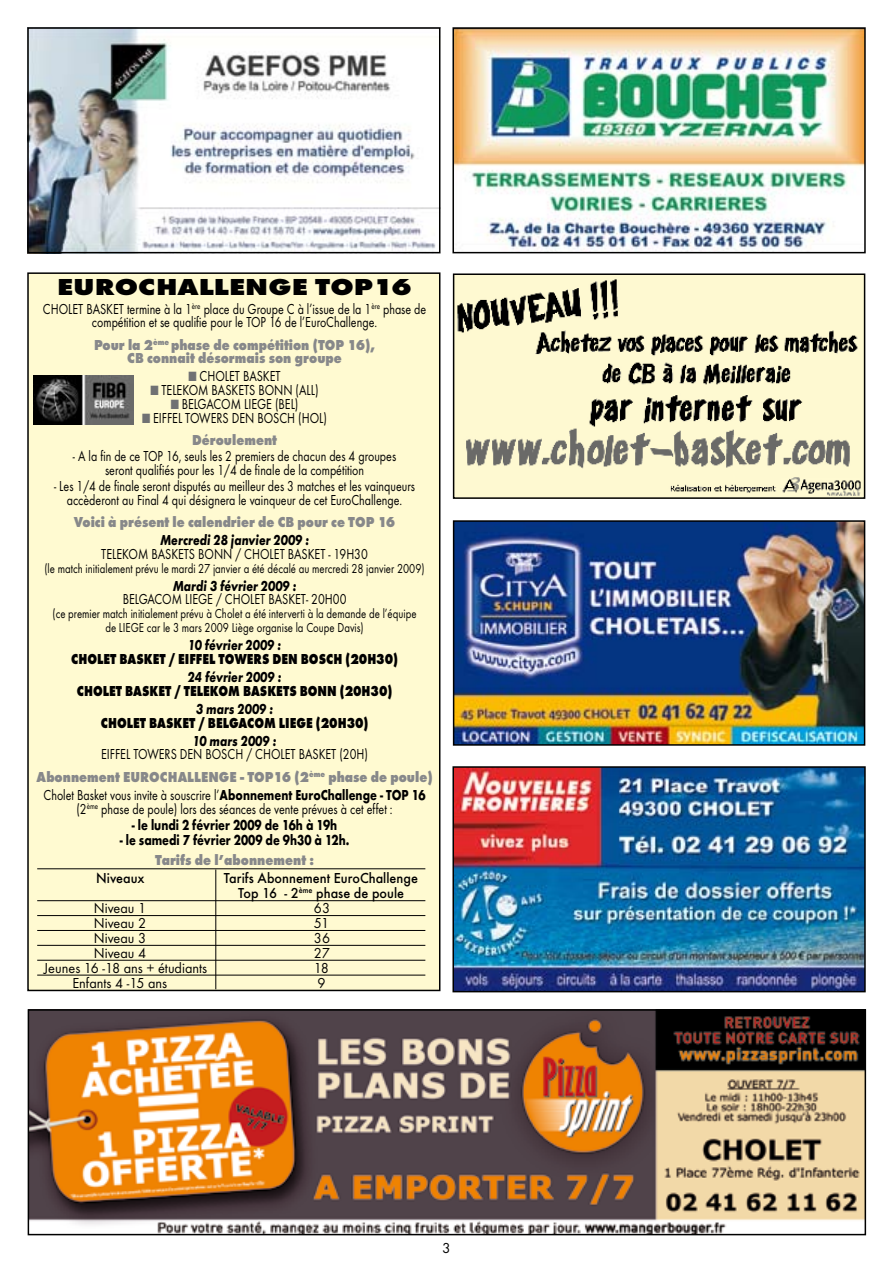
<style>
.page{position:relative;width:893px;height:1263px;background:#fff}
.page>*{position:absolute;margin:0;border:0;box-sizing:border-box;transform-origin:0 0}
.t1{font:800 24px "Futura T";color:#000;scale:1.2 1}
.t2{font:15px/13.8px "Futura T";color:#000;text-align:center;scale:.8 1}
.t3{font:800 15px/13.8px "Futura T";color:#87888a;text-align:center;scale:.87 1}
.t4{font:800 15px "Futura T";color:#000;scale:.8 1}
.t5{font:italic 700 15px "Futura T";color:#000;scale:.8 1}
.t6{font:15px "Futura T";color:#000;scale:.95 1}
.t7{font:700 15px "Futura T";color:#000;scale:.8 1}
.t8{font:500 15px/15px "Futura T";color:#000;text-align:center;scale:.95 1}
.t9{font:15px "Futura T";color:#000}
.t10{font:13.5px/13.8px "Futura T";color:#000;text-align:center;scale:.8 1}
.s1{color:#707173}
.s2{font-weight:800;color:#87888a}
.s3{font-weight:400;color:#000}
.s4{font-weight:700}
</style>
<div class="page">
<img style="left:455px;top:769px;width:408px;height:220px">
<div style="left:452px;top:766px;width:414px;height:226px;border:2px solid #000"></div>
<img style="left:456px;top:276px;width:406px;height:220px">
<div style="left:453px;top:273px;width:412px;height:226px;border:2px solid #000"></div>
<img style="left:455px;top:30px;width:408px;height:220px">
<div style="left:452px;top:27px;width:414px;height:226px;border:2px solid #000"></div>
<img style="left:30px;top:30px;width:407px;height:220px">
<div style="left:27px;top:27px;width:413px;height:226px;border:2px solid #000"></div>
<img style="left:456px;top:523px;width:406px;height:220px">
<div style="left:453px;top:520px;width:412px;height:226px;border:2px solid #000"></div>
<div style="left:27px;top:272px;width:413px;height:719px;background:#fffad1;border:2px solid #000"></div>
<img style="left:31px;top:1012px;width:832px;height:220px">
<div style="left:28px;top:1009px;width:838px;height:226px;border:2px solid #000"></div>
<hr style="left:37px;top:900px;width:388px;height:1px;background:#000">
<hr style="left:37px;top:868px;width:388px;height:1px;background:#000">
<hr style="left:37px;top:915px;width:388px;height:1px;background:#000">
<hr style="left:37px;top:930px;width:388px;height:1px;background:#000">
<hr style="left:37px;top:945px;width:388px;height:1px;background:#000">
<hr style="left:37px;top:960px;width:388px;height:1px;background:#000">
<hr style="left:37px;top:975px;width:388px;height:1px;background:#000">
<hr style="left:216px;top:869px;width:1px;height:120px;background:#000">
<img style="left:34px;top:376px;width:99px;height:48px">
<h1 class="t1" style="left:57px;top:273px;width:297px">EUROCHALLENGE TOP16</h1>
<p class="t2" style="left:43px;top:301px;width:481px">CHOLET BASKET termine à la 1<sup>ère</sup> place du Groupe C à l’issue de la 1<sup>ère</sup> phase de compétition et se qualifie pour le TOP 16 de l’EuroChallenge.</p>
<p class="t3" style="left:94px;top:338px;width:325px">Pour la 2<sup>ème</sup> phase de compétition (TOP 16),<br>CB connait désormais son groupe</p>
<p class="t2" style="left:188px;top:369px;width:117px"><span class="s1">■</span> CHOLET BASKET</p>
<p class="t2" style="left:150px;top:383px;width:212px"><span class="s1">■</span> TELEKOM BASKETS BONN (ALL)</p>
<p class="t2" style="left:171px;top:397px;width:161px"><span class="s1">■</span> BELGACOM LIEGE (BEL)</p>
<p class="t2" style="left:142px;top:407px;width:233px;line-height:22.4px"><span class="s1">■</span> EIFFEL TOWERS DEN BOSCH (HOL)<br><span class="s2">Déroulement</span></p>
<p class="t2" style="left:73px;top:449px;width:406px">- A la fin de ce TOP 16, seuls les 2 premiers de chacun des 4 groupes seront qualifiés pour les 1/4 de finale de la compétition</p>
<p class="t2" style="left:54px;top:479px;width:453px">- Les 1/4 de finale seront disputés au meilleur des 3 matches et les vainqueurs accèderont au Final 4 qui désignera le vainqueur de cet EuroChallenge.</p>
<p class="t3" style="left:74px;top:515px;width:371px">Voici à présent le calendrier de CB pour ce TOP 16</p>
<p class="t5" style="left:160px;top:531px;width:188px">Mercredi 28 janvier 2009 :</p>
<p class="t2" style="left:101px;top:547px;width:335px">TELEKOM BASKETS BONN / CHOLET BASKET - 19H30</p>
<p class="t10" style="left:44px;top:561px;width:477px">(le match initialement prévu le mardi 27 janvier a été décalé au mercredi 28 janvier 2009)</p>
<p class="t5" style="left:173px;top:577px;width:156px">Mardi 3 février 2009 :</p>
<p class="t2" style="left:123px;top:592px;width:281px">BELGACOM LIEGE / CHOLET BASKET- 20H00</p>
<p class="t10" style="left:53px;top:607px;width:457px">(ce premier match initialement prévu à Cholet a été interverti à la demande de l’équipe de LIEGE car le 3 mars 2009 Liège organise la Coupe Davis)</p>
<p class="t5" style="left:188px;top:636px;width:118px">10 février 2009 :</p>
<p class="t4" style="left:71px;top:650px;width:410px">CHOLET BASKET / EIFFEL TOWERS DEN BOSCH (20H30)</p>
<p class="t5" style="left:188px;top:668px;width:118px">24 février 2009 :</p>
<p class="t4" style="left:77px;top:682px;width:396px">CHOLET BASKET / TELEKOM BASKETS BONN (20H30)</p>
<p class="t5" style="left:196px;top:700px;width:98px">3 mars 2009 :</p>
<p class="t4" style="left:101px;top:714px;width:336px">CHOLET BASKET / BELGACOM LIEGE (20H30)</p>
<p class="t5" style="left:193px;top:732px;width:106px">10 mars 2009 :</p>
<p class="t3" style="left:37px;top:743px;width:457px;line-height:22.4px"><span class="s3">EIFFEL TOWERS DEN BOSCH / CHOLET BASKET (20H)<br></span>Abonnement EUROCHALLENGE - TOP16 (2<sup>ème</sup> phase de poule)</p>
<p class="t2" style="left:44px;top:788px;width:479px">Cholet Basket vous invite à souscrire l’<span class="s4">Abonnement EuroChallenge - TOP 16 </span>(2<sup>ème</sup> phase de poule) lors des séances de vente prévues à cet effet :</p>
<p class="t7" style="left:132px;top:816px;width:258px">- le lundi 2 février 2009 de 16h à 19h</p>
<p class="t7" style="left:120px;top:831px;width:288px">- le samedi 7 février 2009 de 9h30 à 12h.</p>
<p class="t3" style="left:155px;top:853px;width:184px">Tarifs de l’abonnement :</p>
<p class="t8" style="left:96px;top:870px;width:52px">Niveaux</p>
<p class="t8" style="left:224px;top:870px;width:206px">Tarifs Abonnement EuroChallenge<br>Top 16 - 2<sup>ème</sup> phase de poule</p>
<p class="t6" style="left:94px;top:899px;width:57px">Niveau 1</p>
<p class="t6" style="left:314px;top:899px;width:19px">63</p>
<p class="t6" style="left:94px;top:914px;width:57px">Niveau 2</p>
<p class="t6" style="left:314px;top:914px;width:17px">51</p>
<p class="t6" style="left:94px;top:929px;width:57px">Niveau 3</p>
<p class="t6" style="left:314px;top:929px;width:19px">36</p>
<p class="t6" style="left:94px;top:944px;width:57px">Niveau 4</p>
<p class="t6" style="left:314px;top:944px;width:18px">27</p>
<p class="t6" style="left:44px;top:959px;width:173px">Jeunes 16 -18 ans + étudiants</p>
<p class="t6" style="left:314px;top:959px;width:17px">18</p>
<p class="t6" style="left:72px;top:974px;width:101px">Enfants 4 -15 ans</p>
<p class="t6" style="left:317px;top:974px;width:10px">9</p>
<p class="t9" style="left:442px;top:1239px;width:10px">3</p>
</div>
